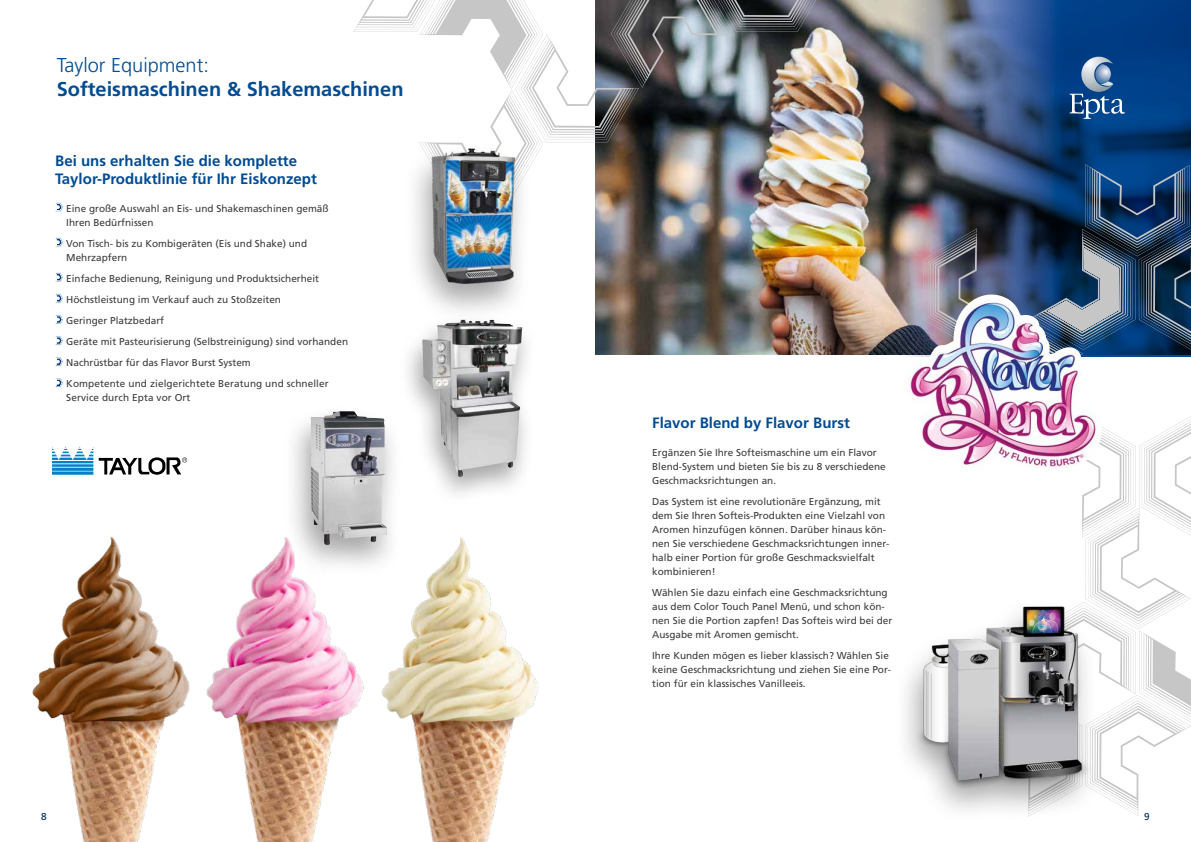
<style>
.page{position:relative;width:1191px;height:842px;background:#fff}
.page>*{position:absolute;margin:0;border:0;box-sizing:border-box;transform-origin:0 0}
.t1{font:700 20px "Frutiger LT Std";color:#004b93}
.t2{font:300 20px "Frutiger LT Std";color:#004b93}
.t3{font:700 15px/18px "Frutiger LT Std";color:#004b93}
.t4{font:10px/14px "Frutiger LT Std";color:#3c3c3b}
.t5{font:10px "Frutiger LT Std";color:#042b60}
</style>
<div class="page">
<img style="left:595px;top:0;width:596px;height:355px">
<img style="left:32px;top:536px;width:506px;height:306px">
<svg style="left:55px;top:202px;width:8px;height:10px"></svg>
<svg style="left:55px;top:238px;width:8px;height:9px"></svg>
<svg style="left:55px;top:273px;width:8px;height:9px"></svg>
<svg style="left:55px;top:294px;width:8px;height:9px"></svg>
<svg style="left:55px;top:315px;width:8px;height:9px"></svg>
<svg style="left:55px;top:336px;width:8px;height:9px"></svg>
<svg style="left:55px;top:357px;width:8px;height:9px"></svg>
<svg style="left:55px;top:378px;width:8px;height:9px"></svg>
<div style="left:399px;top:314px;width:138px;height:194px;background:#000;opacity:.35"></div>
<img style="left:422px;top:322px;width:100px;height:155px">
<img style="left:1081px;top:57px;width:32px;height:35px">
<img style="left:1095px;top:74px;width:15px;height:10px">
<svg style="left:1100px;top:81px;width:20px;height:7px"></svg>
<svg style="left:1069px;top:94px;width:55px;height:25px"></svg>
<svg style="left:99px;top:457px;width:88px;height:18px"></svg>
<svg style="left:52px;top:446px;width:41px;height:29px"></svg>
<img style="left:923px;top:164px;width:268px;height:652px">
<div style="left:893px;top:598px;width:208px;height:226px;background:#000;opacity:.35"></div>
<img style="left:913px;top:607px;width:180px;height:184px">
<img style="left:904px;top:294px;width:87px;height:118px">
<img style="left:353px;top:0;width:463px;height:198px">
<div style="left:403px;top:142px;width:130px;height:180px;background:#000;opacity:.35"></div>
<img style="left:418px;top:140px;width:112px;height:153px">
<div style="left:283px;top:404px;width:121px;height:177px;background:#000;opacity:.35"></div>
<img style="left:311px;top:411px;width:76px;height:134px">
<h1 class="t2" style="left:57px;top:53px;width:154px">Taylor Equipment:</h1>
<h1 class="t1" style="left:57px;top:77px;width:348px">Softeismaschinen &amp; Shakemaschinen</h1>
<h2 class="t3" style="left:55px;top:152px;width:263px">Bei uns erhalten Sie die komplette<br>Taylor-Produktlinie für Ihr Eiskonzept</h2>
<p class="t4" style="left:66px;top:201px;width:264px">Eine große Auswahl an Eis- und Shakemaschinen gemäß<br>Ihren Bedürfnissen</p>
<p class="t4" style="left:66px;top:236px;width:242px">Von Tisch- bis zu Kombigeräten (Eis und Shake) und<br>Mehrzapfern</p>
<p class="t4" style="left:66px;top:268px;width:283px;line-height:21.1px">Einfache Bedienung, Reinigung und Produktsicherheit Höchstleistung im Verkauf auch zu Stoßzeiten<br>Geringer Platzbedarf<br>Geräte mit Pasteurisierung (Selbstreinigung) sind vorhanden Nachrüstbar für das Flavor Burst System<br>Kompetente und zielgerichtete Beratung und schneller</p>
<p class="t4" style="left:66px;top:391px;width:126px">Service durch Epta vor Ort</p>
<h2 class="t3" style="left:652px;top:414px;width:199px">Flavor Blend by Flavor Burst</h2>
<p class="t4" style="left:652px;top:446px;width:235px">Ergänzen Sie Ihre Softeismaschine um ein Flavor<br>Blend-System und bieten Sie bis zu 8 verschiedene<br>Geschmacksrichtungen an.</p>
<p class="t4" style="left:652px;top:495px;width:239px">Das System ist eine revolutionäre Ergänzung, mit dem Sie Ihren Softeis-Produkten eine Vielzahl von Aromen hinzufügen können. Darüber hinaus kön&shy;nen Sie verschiedene Geschmacksrichtungen inner&shy;halb einer Portion für große Geschmacksvielfalt kombinieren!</p>
<p class="t4" style="left:652px;top:586px;width:242px">Wählen Sie dazu einfach eine Geschmacksrichtung aus dem Color Touch Panel Menü, und schon kön&shy;nen Sie die Portion zapfen! Das Softeis wird bei der Ausgabe mit Aromen gemischt.</p>
<p class="t4" style="left:652px;top:649px;width:240px">Ihre Kunden mögen es lieber klassisch? Wählen Sie keine Geschmacksrichtung und ziehen Sie eine Por&shy;tion für ein klassisches Vanilleeis.</p>
<p class="t5" style="left:41px;top:810px;width:7px">8</p>
<p class="t5" style="left:1144px;top:810px;width:7px">9</p>
</div>
